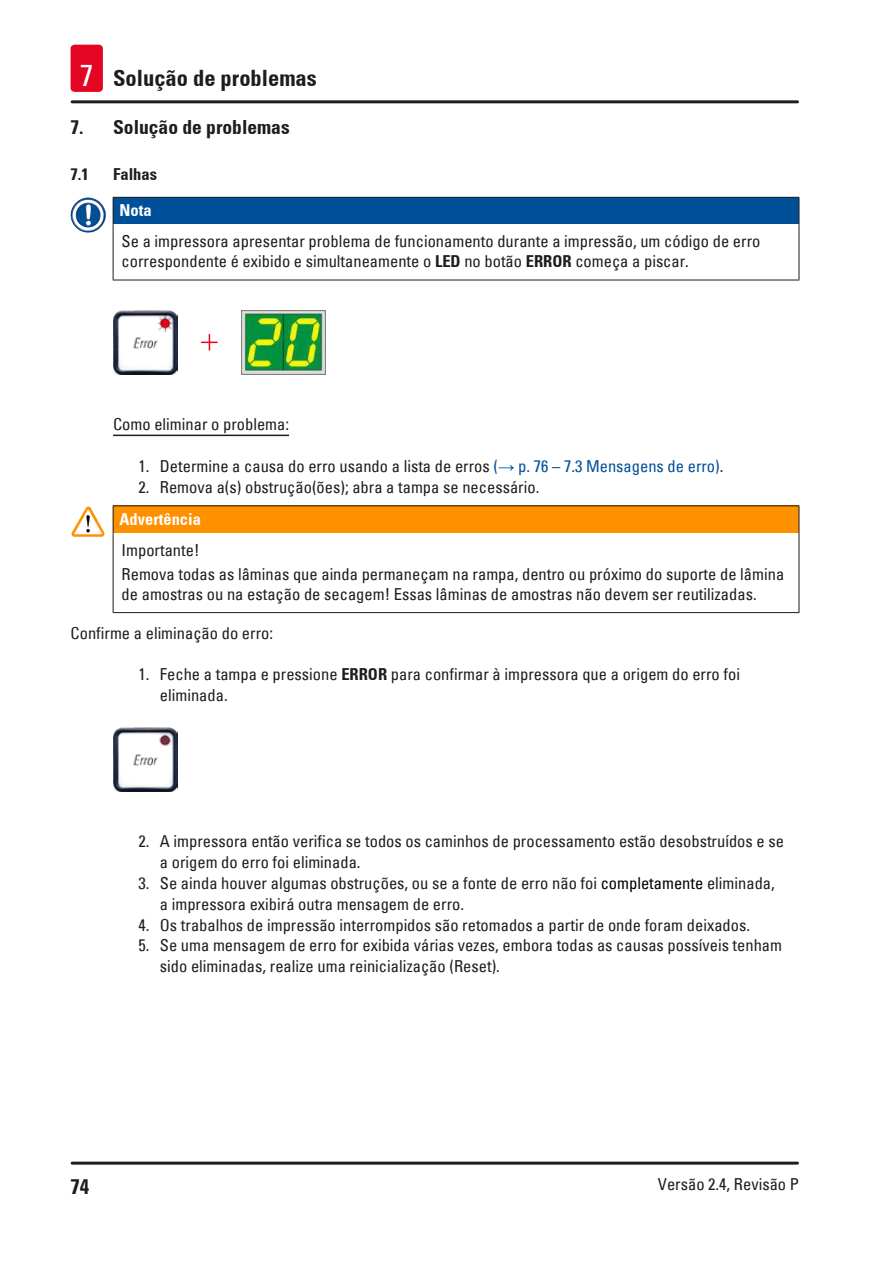
<style>
.page{position:relative;width:893px;height:1263px;background:#fff}
.page>*{position:absolute;margin:0;border:0;box-sizing:border-box;transform-origin:0 0}
.t1{font:700 condensed 22.5px "Univers";color:#1d1d1b}
.t2{font:700 condensed 21px "Univers";color:#1d1d1b}
.t3{font:700 condensed 19.5px "Univers";color:#1d1d1b}
.Source_of_danger{font:condensed 16.5px/20.9px "Univers";color:#1d1d1b}
.Hint_anchor_descript{font:condensed 16.5px "Univers";color:#1d1d1b}
.I_Topic{font:condensed 16.5px "Univers";color:#1d1d1b}
.Signalword__no_use_a{font:700 condensed 16.5px "Univers";color:#fff}
.t4{font:700 condensed 16.5px "Univers";color:#1d1d1b}
.s1{font-weight:400;font-size:30px;color:#fff}
.s2{font-weight:700}
.s3{color:#005099}
.s4{font-family:"Arial";font-stretch:normal;color:#005099}
.s5{color:#000}
</style>
<div class="page">
<hr style="left:72px;top:1161px;width:725px;height:3px;background:#1d1d1b">
<hr style="left:72px;top:100px;width:725px;height:3px;background:#1d1d1b">
<div style="left:71px;top:45px;width:32px;height:47px;background:#e40522;border-radius:4px"></div>
<hr style="left:113px;top:435px;width:176px;height:1px;background:#1d1d1b">
<div style="left:113px;top:197px;width:686px;height:27px;background:#005099"></div>
<hr style="left:113px;top:197px;width:686px;height:1px;background:#1d1d1b">
<svg style="left:113px;top:198px;width:1px;height:26px"></svg>
<svg style="left:799px;top:198px;width:1px;height:26px"></svg>
<hr style="left:113px;top:224px;width:1px;height:56px;background:#1d1d1b">
<hr style="left:799px;top:224px;width:1px;height:56px;background:#1d1d1b">
<hr style="left:113px;top:280px;width:686px;height:1px;background:#1d1d1b">
<img style="left:71px;top:197px;width:26px;height:36px">
<img style="left:113px;top:310px;width:65px;height:64px">
<svg style="left:202px;top:335px;width:15px;height:15px"></svg>
<img style="left:241px;top:310px;width:85px;height:64px">
<div style="left:113px;top:506px;width:686px;height:27px;background:#ff9000"></div>
<hr style="left:113px;top:505px;width:686px;height:1px;background:#1d1d1b">
<svg style="left:113px;top:506px;width:1px;height:27px"></svg>
<svg style="left:799px;top:506px;width:1px;height:27px"></svg>
<hr style="left:113px;top:533px;width:1px;height:79px;background:#1d1d1b">
<hr style="left:799px;top:533px;width:1px;height:79px;background:#1d1d1b">
<hr style="left:113px;top:612px;width:686px;height:1px;background:#1d1d1b">
<img style="left:74px;top:507px;width:14px;height:22px">
<img style="left:113px;top:727px;width:65px;height:64px">
<h1 class="t1" style="left:80px;top:65px;width:238px"><span class="s1">7</span> Solução de problemas</h1>
<p class="t3" style="left:71px;top:116px;width:221px">7. Solução de problemas</p>
<p class="t4" style="left:71px;top:164px;width:20px">7.1</p>
<p class="t4" style="left:113px;top:164px;width:45px">Falhas</p>
<p class="Signalword__no_use_a" style="left:119px;top:200px;width:34px">Nota</p>
<p class="Source_of_danger" style="left:122px;top:231px;width:640px;line-height:19.8px">Se a impressora apresentar problema de funcionamento durante a impressão, um código de erro correspondente é exibido e simultaneamente o <span class="s2">LED</span> no botão <span class="s2">ERROR</span> começa a piscar.</p>
<p class="I_Topic" style="left:113px;top:414px;width:177px">Como eliminar o problema:</p>
<p class="Source_of_danger" style="left:139px;top:455px;width:586px">1. Determine a causa do erro usando a lista de erros <span class="s3">(</span><span class="s4">→</span> <span class="s3">p. 76 – 7.3 Mensagens de erro)</span>.</p>
<p class="Source_of_danger" style="left:139px;top:476px;width:402px">2. Remova a(s) obstrução(ões); abra a tampa se necessário.</p>
<p class="Signalword__no_use_a" style="left:119px;top:508px;width:83px">Advertência</p>
<p class="Source_of_danger" style="left:122px;top:539px;width:79px">Importante!</p>
<p class="Source_of_danger" style="left:122px;top:564px;width:664px;line-height:19.8px">Remova todas as lâminas que ainda permaneçam na rampa, dentro ou próximo do suporte de lâmina de amostras ou na estação de secagem! Essas lâminas de amostras não devem ser reutilizadas.</p>
<p class="Hint_anchor_descript" style="left:71px;top:622px;width:204px">Confirme a eliminação do erro:</p>
<p class="Source_of_danger" style="left:160px;top:664px;width:582px;text-indent:-21px">1. Feche a tampa e pressione <span class="s2">ERROR</span> para confirmar à impressora que a origem do erro foi eliminada.</p>
<p class="Source_of_danger" style="left:160px;top:830px;width:626px;text-indent:-21px">2. A impressora então verifica se todos os caminhos de processamento estão desobstruídos e se a origem do erro foi eliminada.</p>
<p class="Source_of_danger" style="left:160px;top:872px;width:616px;text-indent:-21px">3. Se ainda houver algumas obstruções, ou se a fonte de erro não foi <span class="s5">completamente</span> eliminada, a impressora exibirá outra mensagem de erro.</p>
<p class="Source_of_danger" style="left:139px;top:914px;width:613px">4. Os trabalhos de impressão interrompidos são retomados a partir de onde foram deixados.</p>
<p class="Source_of_danger" style="left:160px;top:935px;width:624px;text-indent:-21px">5. Se uma mensagem de erro for exibida várias vezes, embora todas as causas possíveis tenham sido eliminadas, realize uma reinicialização (Reset).</p>
<p class="t2" style="left:71px;top:1173px;width:20px">74</p>
<p class="Source_of_danger" style="left:658px;top:1173px;width:143px">Versão 2.4, Revisão P</p>
</div>
